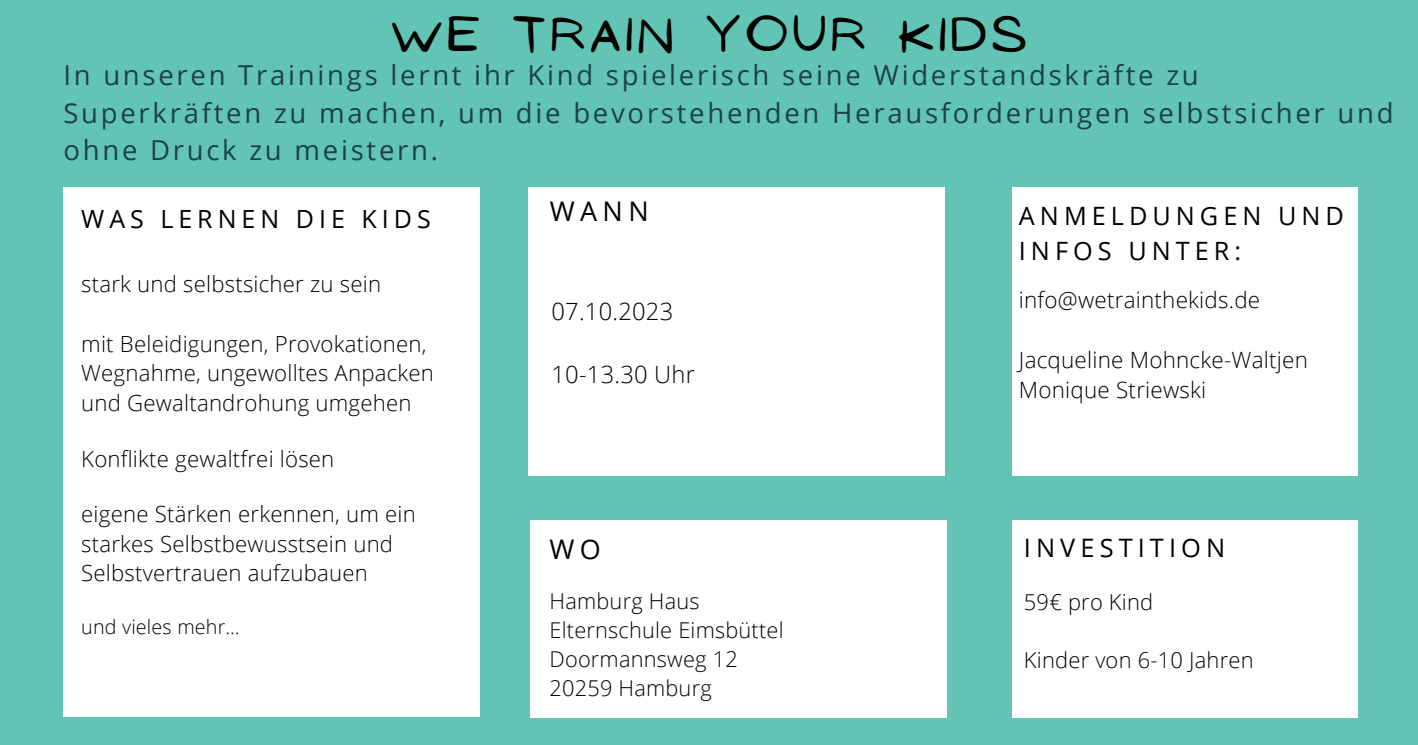
<style>
.page{position:relative;width:1418px;height:745px;background:#fff}
.page>*{position:absolute;margin:0;border:0;box-sizing:border-box;transform-origin:0 0}
.t1{font:45px "NF Ananias Regular";letter-spacing:.11em;color:#000}
.t2{font:27.5px/37.5px "Open Sans";letter-spacing:.1em;color:#1d404f}
.t3{font:27px "Open Sans";letter-spacing:.2em;color:#000}
.t4{font:25.5px "Open Sans";letter-spacing:.2em;color:#000}
.t5{font:25.25px/34.8px "Open Sans";letter-spacing:.2em;color:#000}
.t6{font:25px "Open Sans";letter-spacing:.2em;color:#000}
.t7{font:300 23.75px "Open Sans";letter-spacing:.01em;color:#000}
.t8{font:300 22.5px "Open Sans";letter-spacing:.01em;color:#000}
.t9{font:300 22.25px/29.5px "Open Sans";letter-spacing:.01em;color:#000}
.t10{font:300 22px "Open Sans";letter-spacing:.01em;color:#000}
.t11{font:300 21.75px "Open Sans";letter-spacing:.01em;color:#000}
.t12{font:300 19.75px "Open Sans";letter-spacing:.01em;color:#000}
</style>
<div class="page">
<div style="left:0;top:0;width:1418px;height:744px;background:#62c4b4"></div>
<div style="left:63px;top:187px;width:417px;height:529px;background:#fff"></div>
<div style="left:529px;top:187px;width:416px;height:289px;background:#fff"></div>
<div style="left:530px;top:520px;width:417px;height:197px;background:#fff"></div>
<div style="left:1012px;top:520px;width:345px;height:197px;background:#fff"></div>
<div style="left:1012px;top:187px;width:345px;height:289px;background:#fff"></div>
<p class="t1" style="left:391px;top:9px;width:637px">WE TRAIN YOUR KIDS</p>
<p class="t2" style="left:63px;top:56px;width:1331px">In unseren Trainings lernt ihr Kind spielerisch seine Widerstandskräfte zu<br>Superkräften zu machen, um die bevorstehenden Herausforderungen selbstsicher und ohne Druck zu meistern.</p>
<p class="t6" style="left:81px;top:201px;width:351px">WAS LERNEN DIE KIDS</p>
<p class="t9" style="left:81px;top:269px;width:301px">stark und selbstsicher zu sein</p>
<p class="t9" style="left:81px;top:328px;width:354px">mit Beleidigungen, Provokationen,<br>Wegnahme, ungewolltes Anpacken und Gewaltandrohung umgehen</p>
<p class="t9" style="left:81px;top:443px;width:255px">Konflikte gewaltfrei lösen</p>
<p class="t9" style="left:81px;top:499px;width:336px">eigene Stärken erkennen, um ein starkes Selbstbewusstsein und<br>Selbstvertrauen aufzubauen</p>
<p class="t12" style="left:81px;top:612px;width:160px">und vieles mehr…</p>
<p class="t3" style="left:550px;top:192px;width:100px">WANN</p>
<p class="t7" style="left:551px;top:294px;width:123px">07.10.2023</p>
<p class="t7" style="left:551px;top:358px;width:145px">10-13.30 Uhr</p>
<p class="t3" style="left:549px;top:529px;width:53px">WO</p>
<p class="t11" style="left:549px;top:586px;width:152px">Hamburg Haus</p>
<p class="t11" style="left:549px;top:615px;width:236px">Elternschule Eimsbüttel</p>
<p class="t11" style="left:549px;top:644px;width:190px">Doormannsweg 12</p>
<p class="t11" style="left:549px;top:673px;width:164px">20259 Hamburg</p>
<p class="t5" style="left:1019px;top:197px;width:327px">ANMELDUNGEN UND<br>INFOS UNTER:</p>
<p class="t8" style="left:1019px;top:284px;width:243px">info@wetrainthekids.de</p>
<p class="t8" style="left:1019px;top:344px;width:290px">Jacqueline Mohncke-Waltjen</p>
<p class="t8" style="left:1019px;top:374px;width:189px">Monique Striewski</p>
<p class="t4" style="left:1024px;top:529px;width:203px">INVESTITION</p>
<p class="t10" style="left:1024px;top:586px;width:131px">59€ pro Kind</p>
<p class="t10" style="left:1024px;top:644px;width:231px">Kinder von 6-10 Jahren</p>
</div>
